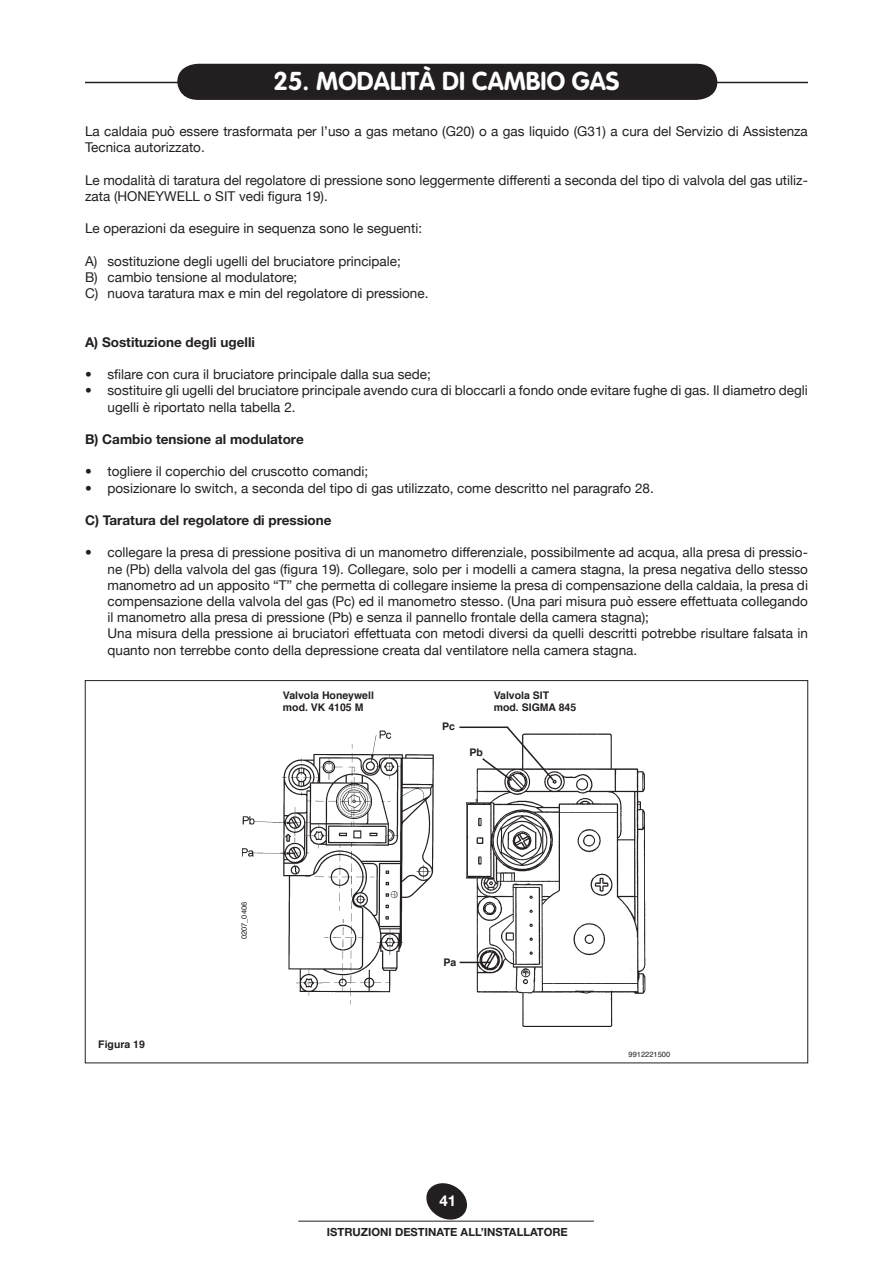
<style>
.page{position:relative;width:893px;height:1263px;background:#fff}
.page>*{position:absolute;margin:0;border:0;box-sizing:border-box;transform-origin:0 0}
.t1{font:700 25.5px "VAG Rounded";color:#fff}
.t2{font:700 15px "Helvetica Neue";color:#fff}
.t3{font:13.5px/16.2px "Helvetica Neue";color:#231f20}
.t4{font:700 13.5px "Helvetica Neue";color:#231f20}
.t5{font:700 11.25px "Helvetica Neue";color:#231f20}
.t6{font:700 10.5px/12px "Helvetica";color:#231f20}
.t7{font:7.5px "Helvetica";color:#231f20}
</style>
<div class="page">
<svg style="left:419px;top:1183px;width:56px;height:38px"></svg>
<hr style="left:298px;top:1221px;width:296px;height:1px;background:#231f20">
<hr style="left:460px;top:962px;width:31px;height:1px;background:#231f20">
<hr style="left:459px;top:726px;width:49px;height:2px;background:#231f20">
<img style="left:466px;top:733px;width:179px;height:294px">
<svg style="left:481px;top:726px;width:74px;height:56px"></svg>
<img style="left:242px;top:731px;width:191px;height:273px">
<div style="left:177px;top:63px;width:541px;height:36px;background:#231f20"></div>
<hr style="left:710px;top:82px;width:98px;height:1px;background:#231f20">
<hr style="left:85px;top:82px;width:98px;height:1px;background:#231f20">
<h1 class="t1" style="left:273px;top:66px;width:348px">25. MODALITÀ DI CAMBIO GAS</h1>
<p class="t3" style="left:85px;top:123px;width:724px">La caldaia può essere trasformata per l’uso a gas metano (G20) o a gas liquido (G31) a cura del Servizio di Assistenza<br>Tecnica autorizzato.</p>
<p class="t3" style="left:85px;top:172px;width:724px">Le modalità di taratura del regolatore di pressione sono leggermente differenti a seconda del tipo di valvola del gas utiliz&shy;zata (HONEYWELL o SIT vedi figura 19).</p>
<p class="t3" style="left:85px;top:220px;width:339px">Le operazioni da eseguire in sequenza sono le seguenti:</p>
<p class="t3" style="left:85px;top:253px;width:345px">A) sostituzione degli ugelli del bruciatore principale;<br>B) cambio tensione al modulatore;<br>C) nuova taratura max e min del regolatore di pressione.</p>
<p class="t4" style="left:85px;top:334px;width:171px">A) Sostituzione degli ugelli</p>
<p class="t3" style="left:85px;top:366px;width:347px">• sfilare con cura il bruciatore principale dalla sua sede;</p>
<p class="t3" style="left:108px;top:382px;width:702px;text-indent:-23px">• sostituire gli ugelli del bruciatore principale avendo cura di bloccarli a fondo onde evitare fughe di gas. Il diametro degli ugelli è riportato nella tabella 2.</p>
<p class="t4" style="left:85px;top:431px;width:220px">B) Cambio tensione al modulatore</p>
<p class="t3" style="left:85px;top:463px;width:285px">• togliere il coperchio del cruscotto comandi;</p>
<p class="t3" style="left:85px;top:479px;width:570px">• posizionare lo switch, a seconda del tipo di gas utilizzato, come descritto nel paragrafo 28.</p>
<p class="t4" style="left:85px;top:512px;width:248px">C) Taratura del regolatore di pressione</p>
<p class="t3" style="left:108px;top:544px;width:702px;text-indent:-23px">• collegare la presa di pressione positiva di un manometro differenziale, possibilmente ad acqua, alla presa di pressio&shy;ne (Pb) della valvola del gas (figura 19). Collegare, solo per i modelli a camera stagna, la presa negativa dello stesso manometro ad un apposito “T” che permetta di collegare insieme la presa di compensazione della caldaia, la presa di compensazione della valvola del gas (Pc) ed il manometro stesso. (Una pari misura può essere effettuata collegando il manometro alla presa di pressione (Pb) e senza il pannello frontale della camera stagna);<br>Una misura della pressione ai bruciatori effettuata con metodi diversi da quelli descritti potrebbe risultare falsata in quanto non terrebbe conto della depressione creata dal ventilatore nella camera stagna.</p>
<p class="t6" style="left:98px;top:1039px;width:48px">Figura 19</p>
<p class="t6" style="left:283px;top:690px;width:93px">Valvola Honeywell mod. VK 4105 M</p>
<p class="t6" style="left:442px;top:720px;width:14px">Pc</p>
<p class="t6" style="left:494px;top:690px;width:84px">Valvola SIT mod. SIGMA 845</p>
<p class="t6" style="left:469px;top:747px;width:15px">Pb</p>
<p class="t7" style="left:239px;top:939px;width:39px;rotate:-90deg">0207_0406</p>
<p class="t6" style="left:443px;top:956px;width:14px">Pa</p>
<p class="t2" style="left:439px;top:1192px;width:18px">41</p>
<p class="t5" style="left:327px;top:1225px;width:243px">ISTRUZIONI DESTINATE ALL’INSTALLATORE</p>
<p class="t7" style="left:629px;top:1049px;width:43px">9912221500</p>
</div>
